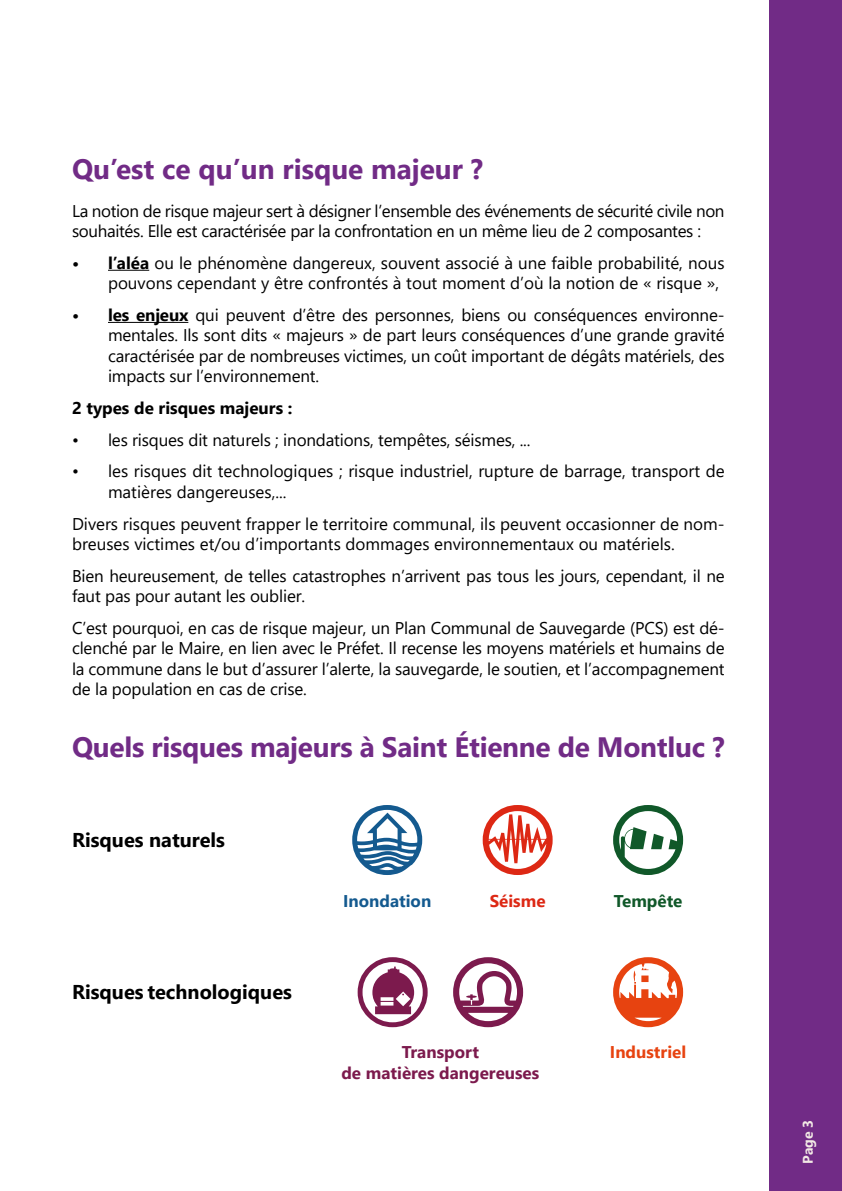
<style>
.page{position:relative;width:842px;height:1191px;background:#fff}
.page>*{position:absolute;margin:0;border:0;box-sizing:border-box;transform-origin:0 0}
.t1{font:700 28px "Segoe UI";letter-spacing:-.01em;color:#712b86}
.t2{font:700 20px "Segoe UI";color:#000}
.t3{font:17px/20.4px "Segoe UI";letter-spacing:-.01em;color:#000}
.t4{font:700 17px/20.4px "Segoe UI";color:#7c1a4d;text-align:center}
.t5{font:700 17px "Segoe UI";color:#000}
.t6{font:700 17px "Segoe UI";color:#e74310}
.t7{font:700 17px "Segoe UI";color:#145a8f}
.t8{font:700 17px "Segoe UI";color:#105829}
.t9{font:700 17px "Segoe UI";color:#dd2814}
.t10{font:700 14px "Segoe UI";color:#f2e9e5}
.s1{font-weight:700}
</style>
<div class="page">
<div style="left:770px;top:0;width:72px;height:1191px;background:#712b86"></div>
<hr style="left:108px;top:270px;width:41px;height:1px;background:#000">
<hr style="left:108px;top:322px;width:80px;height:1px;background:#000">
<svg style="left:453px;top:957px;width:70px;height:70px"></svg>
<svg style="left:358px;top:957px;width:70px;height:70px"></svg>
<svg style="left:613px;top:957px;width:70px;height:70px"></svg>
<svg style="left:352px;top:805px;width:70px;height:70px"></svg>
<svg style="left:483px;top:805px;width:70px;height:70px"></svg>
<svg style="left:613px;top:805px;width:70px;height:70px"></svg>
<h1 class="t1" style="left:72px;top:143px;width:413px">Qu’est ce qu’un risque majeur ?</h1>
<p class="t3" style="left:72px;top:199px;width:654px">La notion de risque majeur sert à désigner l’ensemble des événements de sécurité civile non souhaités. Elle est caractérisée par la confrontation en un même lieu de 2 composantes :</p>
<p class="t3" style="left:108px;top:251px;width:618px;text-indent:-36px"><span class="s1">• l’aléa</span> ou le phénomène dangereux, souvent associé à une faible probabilité, nous pouvons cependant y être confrontés à tout moment d’où la notion de « risque »,</p>
<p class="t3" style="left:108px;top:303px;width:618px;text-align:justify;text-indent:-36px"><span class="s1">• les enjeux</span> qui peuvent d’être des personnes, biens ou conséquences environne&shy;mentales. Ils sont dits « majeurs » de part leurs conséquences d’une grande gravité caractérisée par de nombreuses victimes, un coût important de dégâts matériels, des impacts sur l’environnement.</p>
<p class="t5" style="left:72px;top:392px;width:222px">2 types de risques majeurs :</p>
<p class="t3" style="left:72px;top:428px;width:460px">• les risques dit naturels ; inondations, tempêtes, séismes, ...</p>
<p class="t3" style="left:108px;top:459px;width:618px;text-indent:-36px">• les risques dit technologiques ; risque industriel, rupture de barrage, transport de matières dangereuses,...</p>
<p class="t3" style="left:72px;top:512px;width:654px">Divers risques peuvent frapper le territoire communal, ils peuvent occasionner de nom&shy;breuses victimes et/ou d’importants dommages environnementaux ou matériels.</p>
<p class="t3" style="left:72px;top:564px;width:654px">Bien heureusement, de telles catastrophes n’arrivent pas tous les jours, cependant, il ne faut pas pour autant les oublier.</p>
<p class="t3" style="left:72px;top:616px;width:654px;text-align:justify">C’est pourquoi, en cas de risque majeur, un Plan Communal de Sauvegarde (PCS) est dé&shy;clenché par le Maire, en lien avec le Préfet. Il recense les moyens matériels et humains de la commune dans le but d’assurer l’alerte, la sauvegarde, le soutien, et l’accompagnement de la population en cas de crise.</p>
<h1 class="t1" style="left:72px;top:720px;width:654px">Quels risques majeurs à Saint Étienne de Montluc ?</h1>
<p class="t2" style="left:72px;top:821px;width:155px">Risques naturels</p>
<p class="t2" style="left:72px;top:973px;width:221px">Risques technologiques</p>
<p class="t7" style="left:343px;top:885px;width:90px">Inondation</p>
<p class="t9" style="left:490px;top:885px;width:57px">Séisme</p>
<p class="t8" style="left:614px;top:885px;width:70px">Tempête</p>
<p class="t4" style="left:341px;top:1040px;width:199px">Transport<br>de matières dangereuses</p>
<p class="t6" style="left:610px;top:1036px;width:78px">Industriel</p>
<p class="t10" style="left:794px;top:1163px;width:45px;rotate:-90deg">Page 3</p>
</div>
